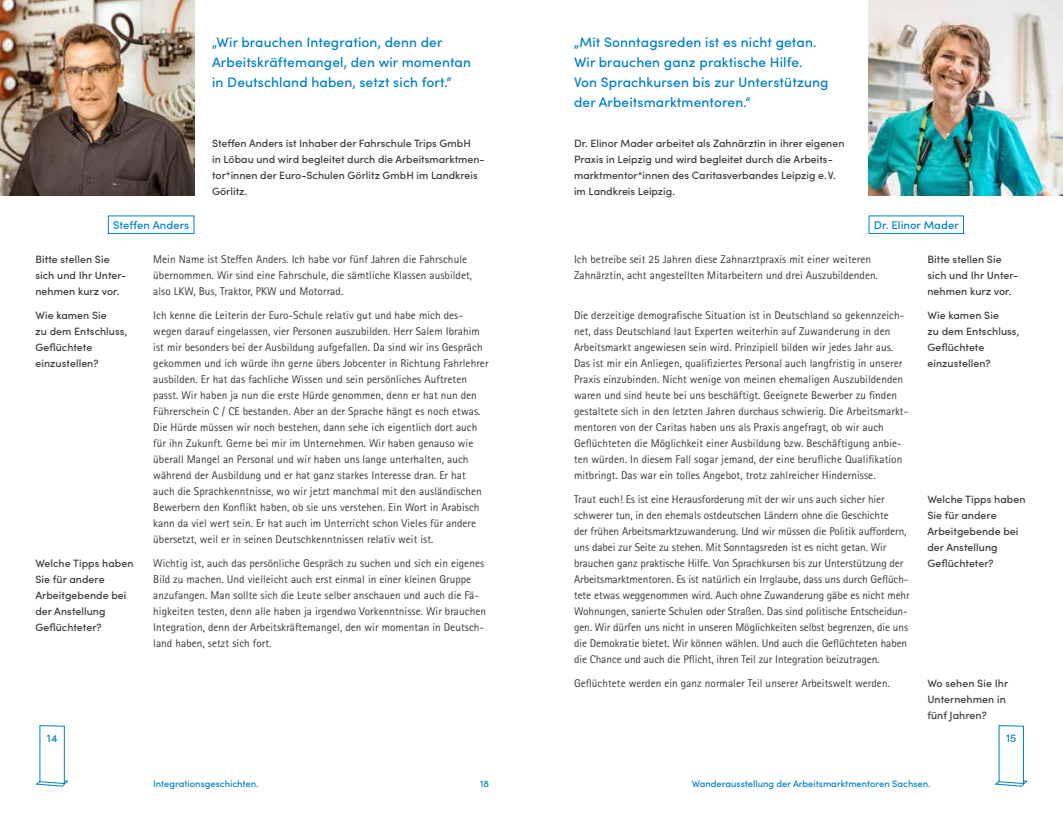
<style>
.page{position:relative;width:1063px;height:815px;background:#fff}
.page>*{position:absolute;margin:0;border:0;box-sizing:border-box;transform-origin:0 0}
.t1{font:500 13.75px/20px "Sofia Pro";letter-spacing:.01em;color:#0081c7}
.t2{font:11.25px/16px "Rotis Sans Serif Pro";letter-spacing:.005em;color:#3a3a39}
.t3{font:500 11.25px "Sofia Pro";letter-spacing:.005em;color:#0081c7}
.t4{font:500 10.62px/16px "Sofia Pro";color:#3a3a39}
.t5{font:500 9.38px "Sofia Pro";color:#0081c7}
</style>
<div class="page">
<div style="left:869px;top:215px;width:95px;height:19px;border:1px solid #0081c7"></div>
<img style="left:869px;top:0;width:194px;height:195px">
<img style="left:0;top:0;width:194px;height:195px">
<div style="left:108px;top:215px;width:86px;height:19px;border:1px solid #0081c7"></div>
<svg style="left:35px;top:725px;width:34px;height:62px"></svg>
<svg style="left:994px;top:725px;width:34px;height:62px"></svg>
<p class="t1" style="left:212px;top:32px;width:260px">„Wir brauchen Integration, denn der<br>Arbeitskräftemangel, den wir momentan in Deutschland haben, setzt sich fort.“</p>
<p class="t3" style="left:113px;top:216px;width:77px">Steffen Anders</p>
<p class="t4" style="left:212px;top:135px;width:274px">Steffen Anders ist Inhaber der Fahrschule Trips GmbH<br>in Löbau und wird begleitet durch die Arbeitsmarktmen&shy;tor*innen der Euro-Schulen Görlitz GmbH im Landkreis Görlitz.</p>
<p class="t4" style="left:35px;top:251px;width:92px">Bitte stellen Sie sich und Ihr Unter&shy;nehmen kurz vor.</p>
<p class="t4" style="left:35px;top:307px;width:93px">Wie kamen Sie<br>zu dem Entschluss,<br>Geflüchtete einzustellen?</p>
<p class="t4" style="left:35px;top:555px;width:100px">Welche Tipps haben<br>Sie für andere<br>Arbeitgebende bei der Anstellung<br>Geflüchteter?</p>
<p class="t2" style="left:153px;top:252px;width:321px">Mein Name ist Steffen Anders. Ich habe vor fünf Jahren die Fahrschule übernommen. Wir sind eine Fahrschule, die sämtliche Klassen ausbildet, also LKW, Bus, Traktor, PKW und Motorrad.</p>
<p class="t2" style="left:153px;top:308px;width:337px">Ich kenne die Leiterin der Euro-Schule relativ gut und habe mich des&shy;wegen darauf eingelassen, vier Personen auszubilden. Herr Salem Ibrahim ist mir besonders bei der Ausbildung aufgefallen. Da sind wir ins Gespräch gekommen und ich würde ihn gerne übers Jobcenter in Richtung Fahrlehrer ausbilden. Er hat das fachliche Wissen und sein persönliches Auftreten passt. Wir haben ja nun die erste Hürde genommen, denn er hat nun den Führerschein C / CE bestanden. Aber an der Sprache hängt es noch etwas.<br>Die Hürde müssen wir noch bestehen, dann sehe ich eigentlich dort auch für ihn Zukunft. Gerne bei mir im Unternehmen. Wir haben genauso wie überall Mangel an Personal und wir haben uns lange unterhalten, auch während der Ausbildung und er hat ganz starkes Interesse dran. Er hat auch die Sprachkenntnisse, wo wir jetzt manchmal mit den ausländischen Bewerbern den Konflikt haben, ob sie uns verstehen. Ein Wort in Arabisch kann da viel wert sein. Er hat auch im Unterricht schon Vieles für andere übersetzt, weil er in seinen Deutschkenntnissen relativ weit ist.</p>
<p class="t2" style="left:153px;top:556px;width:334px">Wichtig ist, auch das persönliche Gespräch zu suchen und sich ein eigenes Bild zu machen. Und vielleicht auch erst einmal in einer kleinen Gruppe anzufangen. Man sollte sich die Leute selber anschauen und auch die Fä&shy;higkeiten testen, denn alle haben ja irgendwo Vorkenntnisse. Wir brauchen Integration, denn der Arbeitskräftemangel, den wir momentan in Deutsch&shy;land haben, setzt sich fort.</p>
<p class="t1" style="left:574px;top:32px;width:256px">„Mit Sonntagsreden ist es nicht getan.<br>Wir brauchen ganz praktische Hilfe.<br>Von Sprachkursen bis zur Unterstützung der Arbeitsmarktmentoren.“</p>
<p class="t4" style="left:574px;top:135px;width:272px">Dr. Elinor Mader arbeitet als Zahnärztin in ihrer eigenen Praxis in Leipzig und wird begleitet durch die Arbeits&shy;marktmentor*innen des Caritasverbandes Leipzig e.V. im Landkreis Leipzig.</p>
<p class="t3" style="left:874px;top:216px;width:86px">Dr. Elinor Mader</p>
<p class="t2" style="left:574px;top:252px;width:306px">Ich betreibe seit 25 Jahren diese Zahnarztpraxis mit einer weiteren<br>Zahnärztin, acht angestellten Mitarbeitern und drei Auszubildenden.</p>
<p class="t2" style="left:574px;top:308px;width:336px">Die derzeitige demografische Situation ist in Deutschland so gekennzeich&shy;net, dass Deutschland laut Experten weiterhin auf Zuwanderung in den Arbeitsmarkt angewiesen sein wird. Prinzipiell bilden wir jedes Jahr aus.<br>Das ist mir ein Anliegen, qualifiziertes Personal auch langfristig in unserer Praxis einzubinden. Nicht wenige von meinen ehemaligen Auszubildenden waren und sind heute bei uns beschäftigt. Geeignete Bewerber zu finden gestaltete sich in den letzten Jahren durchaus schwierig. Die Arbeitsmarkt&shy;mentoren von der Caritas haben uns als Praxis angefragt, ob wir auch Geflüchteten die Möglichkeit einer Ausbildung bzw. Beschäftigung anbie&shy;ten würden. In diesem Fall sogar jemand, der eine berufliche Qualifikation mitbringt. Das war ein tolles Angebot, trotz zahlreicher Hindernisse.</p>
<p class="t2" style="left:574px;top:492px;width:337px">Traut euch! Es ist eine Herausforderung mit der wir uns auch sicher hier schwerer tun, in den ehemals ostdeutschen Ländern ohne die Geschichte<br>der frühen Arbeitsmarktzuwanderung. Und wir müssen die Politik auffordern, uns dabei zur Seite zu stehen. Mit Sonntagsreden ist es nicht getan. Wir brauchen ganz praktische Hilfe. Von Sprachkursen bis zur Unterstützung der Arbeitsmarktmentoren. Es ist natürlich ein Irrglaube, dass uns durch Geflüch&shy;tete etwas weggenommen wird. Auch ohne Zuwanderung gäbe es nicht mehr Wohnungen, sanierte Schulen oder Straßen. Das sind politische Entscheidun&shy;gen. Wir dürfen uns nicht in unseren Möglichkeiten selbst begrenzen, die uns die Demokratie bietet. Wir können wählen. Und auch die Geflüchteten haben die Chance und auch die Pflicht, ihren Teil zur Integration beizutragen.</p>
<p class="t2" style="left:574px;top:676px;width:317px">Geflüchtete werden ein ganz normaler Teil unserer Arbeitswelt werden.</p>
<p class="t4" style="left:927px;top:251px;width:92px">Bitte stellen Sie sich und Ihr Unter&shy;nehmen kurz vor.</p>
<p class="t4" style="left:927px;top:307px;width:93px">Wie kamen Sie<br>zu dem Entschluss,<br>Geflüchtete einzustellen?</p>
<p class="t4" style="left:927px;top:491px;width:100px">Welche Tipps haben<br>Sie für andere<br>Arbeitgebende bei der Anstellung<br>Geflüchteter?</p>
<p class="t4" style="left:927px;top:675px;width:82px">Wo sehen Sie Ihr<br>Unternehmen in fünf Jahren?</p>
<p class="t3" style="left:47px;top:730px;width:12px">14</p>
<p class="t3" style="left:1006px;top:730px;width:12px">15</p>
<p class="t5" style="left:153px;top:776px;width:107px">Integrationsgeschichten.</p>
<p class="t5" style="left:480px;top:776px;width:10px">18</p>
<p class="t5" style="left:692px;top:776px;width:240px">Wanderausstellung der Arbeitsmarktmentoren Sachsen.</p>
</div>
